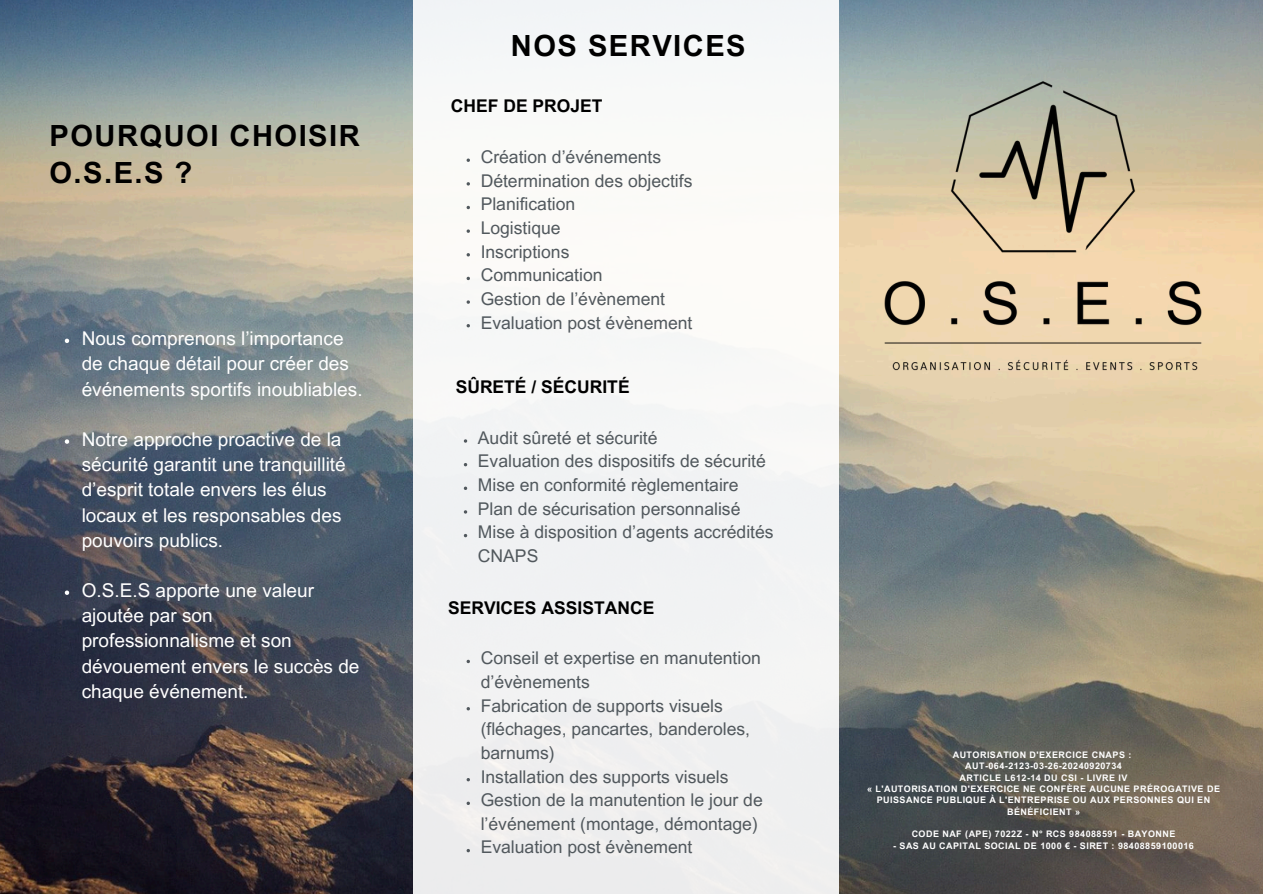
<style>
.page{position:relative;width:1263px;height:894px;background:#fff}
.page>*{position:absolute;margin:0;border:0;box-sizing:border-box;transform-origin:0 0}
.t1{font:700 29.1px/37.2px "Arial MT Pro";letter-spacing:.05em;color:#000}
.t2{font:18.9px/25.2px "Arial MT Pro";color:#fff}
.t3{font:17.55px/23.7px "Arial MT Pro";color:#51585d}
.t4{font:700 17.55px "Arial MT Pro";color:#000}
.t5{font:700 9px/11.2px "Arial MT Pro";letter-spacing:.05em;color:#fff;text-align:center}
</style>
<div class="page">
<img style="left:0;top:0;width:1263px;height:893px">
<div style="left:413px;top:0;width:425px;height:893px;background:#f4f5f5"></div>
<svg style="left:464px;top:486px;width:3px;height:4px"></svg>
<svg style="left:467px;top:229px;width:3px;height:4px"></svg>
<svg style="left:467px;top:300px;width:3px;height:4px"></svg>
<svg style="left:65px;top:338px;width:4px;height:5px"></svg>
<svg style="left:65px;top:439px;width:4px;height:4px"></svg>
<svg style="left:65px;top:590px;width:4px;height:4px"></svg>
<img style="left:838px;top:63px;width:425px;height:324px">
<p class="t1" style="left:49px;top:121px;width:312px">POURQUOI CHOISIR<br>O.S.E.S ?</p>
<h2 class="t2" style="left:82px;top:328px;width:282px">Nous comprenons l’importance de chaque détail pour créer des événements sportifs inoubliables.</h2>
<p class="t2" style="left:82px;top:429px;width:266px">Notre approche proactive de la sécurité garantit une tranquillité d’esprit totale envers les élus locaux et les responsables des pouvoirs publics.</p>
<p class="t2" style="left:82px;top:580px;width:279px">O.S.E.S apporte une valeur ajoutée par son professionnalisme et son dévouement envers le succès de chaque événement.</p>
<p class="t1" style="left:511px;top:31px;width:236px">NOS SERVICES</p>
<p class="t4" style="left:451px;top:100px;width:153px">CHEF DE PROJET</p>
<p class="t3" style="left:481px;top:147px;width:182px">Création d’événements</p>
<p class="t3" style="left:481px;top:171px;width:213px">Détermination des objectifs</p>
<h2 class="t3" style="left:481px;top:194px;width:96px">Planification</h2>
<p class="t3" style="left:481px;top:218px;width:82px">Logistique</p>
<p class="t3" style="left:481px;top:242px;width:90px">Inscriptions</p>
<p class="t3" style="left:481px;top:265px;width:123px">Communication</p>
<p class="t3" style="left:481px;top:289px;width:186px">Gestion de l’évènement</p>
<p class="t3" style="left:481px;top:312px;width:213px">Evaluation post évènement</p>
<h2 class="t4" style="left:456px;top:380px;width:175px">SÛRETÉ / SÉCURITÉ</h2>
<h1 class="t3" style="left:478px;top:428px;width:181px">Audit sûreté et sécurité</h1>
<p class="t3" style="left:478px;top:451px;width:290px">Evaluation des dispositifs de sécurité</p>
<p class="t3" style="left:478px;top:475px;width:262px">Mise en conformité règlementaire</p>
<p class="t3" style="left:478px;top:499px;width:264px">Plan de sécurisation personnalisé</p>
<h1 class="t3" style="left:478px;top:522px;width:297px">Mise à disposition d’agents accrédités<br>CNAPS</h1>
<p class="t4" style="left:448px;top:600px;width:208px">SERVICES ASSISTANCE</p>
<p class="t3" style="left:481px;top:648px;width:282px">Conseil et expertise en manutention d’évènements</p>
<p class="t3" style="left:481px;top:695px;width:271px">Fabrication de supports visuels (fléchages, pancartes, banderoles, barnums)</p>
<p class="t3" style="left:481px;top:766px;width:249px">Installation des supports visuels</p>
<p class="t3" style="left:481px;top:790px;width:284px">Gestion de la manutention le jour de l’événement (montage, démontage)</p>
<p class="t3" style="left:481px;top:837px;width:213px">Evaluation post évènement</p>
<p class="t5" style="left:953px;top:750px;width:180px">AUTORISATION D'EXERCICE CNAPS :</p>
<p class="t5" style="left:965px;top:761px;width:158px">AUT-064-2123-03-26-20240920734</p>
<p class="t5" style="left:959px;top:772px;width:169px">ARTICLE L612-14 DU CSI - LIVRE IV</p>
<p class="t5" style="left:867px;top:784px;width:354px">« L'AUTORISATION D'EXERCICE NE CONFÈRE AUCUNE PRÉROGATIVE DE<br>PUISSANCE PUBLIQUE À L'ENTREPRISE OU AUX PERSONNES QUI EN<br>BÉNÉFICIENT »</p>
<p class="t5" style="left:912px;top:829px;width:265px">CODE NAF (APE) 7022Z - N° RCS 984088591 - BAYONNE</p>
<p class="t5" style="left:893px;top:840px;width:302px">- SAS AU CAPITAL SOCIAL DE 1000 € - SIRET : 98408859100016</p>
</div>
